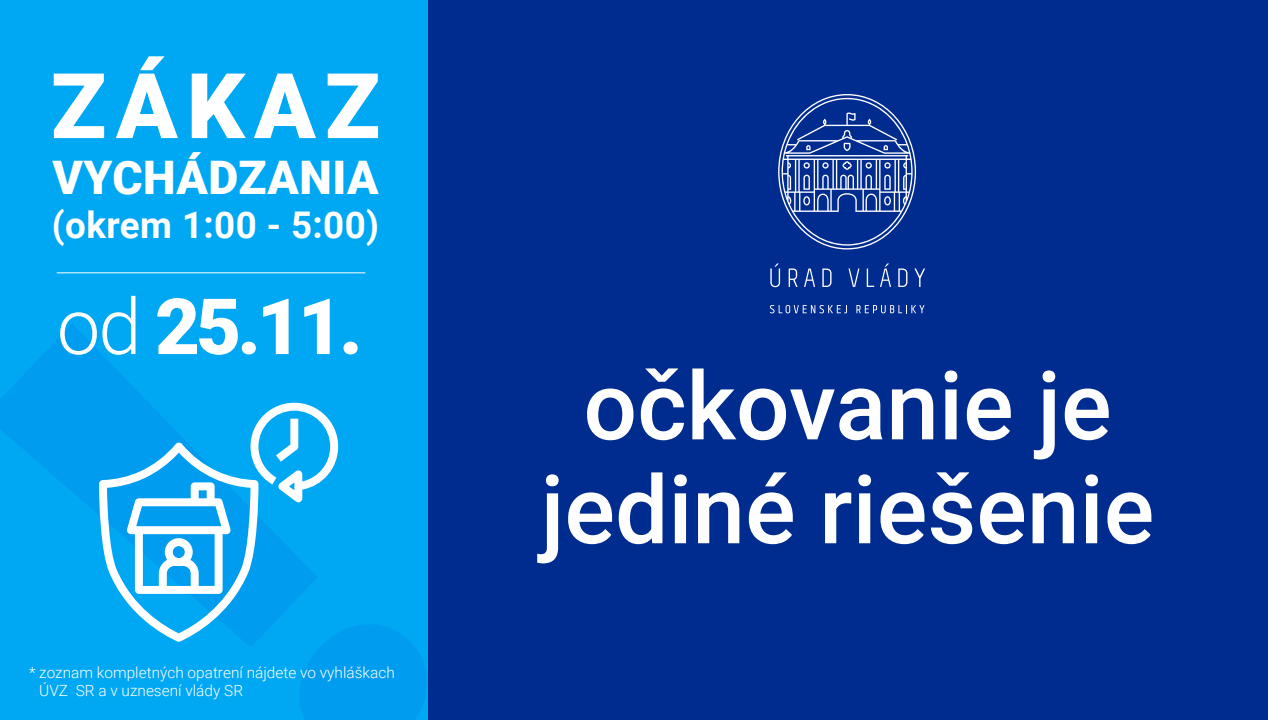
<style>
.page{position:relative;width:1268px;height:720px;background:#fff}
.page>*{position:absolute;margin:0;border:0;box-sizing:border-box;transform-origin:0 0}
.t1{font:500 94.48px/103.9px "Roboto";color:#fff;text-align:center}
.t2{font:900 90.72px "Roboto";letter-spacing:.1em;color:#fff}
.t3{font:900 77.68px "Roboto";color:#fff}
.t4{font:900 46.24px "Roboto";letter-spacing:.01em;color:#fff}
.t5{font:700 36.8px "Roboto";letter-spacing:.01em;color:#fff}
.t6{font:300 15.4px/18.1px "Roboto";color:#fff}
.s1{font-weight:300}
</style>
<div class="page">
<div style="left:0;top:0;width:1267px;height:720px;background:#002b8f"></div>
<div style="left:0;top:0;width:427px;height:720px;background:#00a7f2"></div>
<svg style="left:0;top:325px;width:427px;height:395px"></svg>
<hr style="left:57px;top:272px;width:308px;height:1px;background:#fff">
<svg style="left:99px;top:403px;width:239px;height:239px"></svg>
<svg style="left:770px;top:264px;width:10px;height:23px"></svg>
<svg style="left:788px;top:269px;width:9px;height:18px"></svg>
<svg style="left:804px;top:269px;width:11px;height:18px"></svg>
<svg style="left:822px;top:269px;width:9px;height:18px"></svg>
<svg style="left:848px;top:269px;width:11px;height:18px"></svg>
<svg style="left:866px;top:264px;width:25px;height:23px"></svg>
<svg style="left:898px;top:269px;width:9px;height:18px"></svg>
<svg style="left:914px;top:269px;width:11px;height:18px"></svg>
<svg style="left:770px;top:305px;width:76px;height:8px"></svg>
<svg style="left:856px;top:305px;width:68px;height:8px"></svg>
<svg style="left:778px;top:94px;width:137px;height:156px"></svg>
<h2 class="t2" style="left:51px;top:42px;width:331px">ZÁKAZ</h2>
<h3 class="t4" style="left:52px;top:145px;width:328px">VYCHÁDZANIA</h3>
<h3 class="t5" style="left:52px;top:199px;width:329px">(okrem 1:00 - 5:00)</h3>
<h3 class="t3" style="left:57px;top:272px;width:307px"><span class="s1">od</span> 25.11.</h3>
<p class="t6" style="left:39px;top:663px;width:357px;text-indent:-10px">* zoznam kompletných opatrení nájdete vo vyhláškach<br>ÚVZ SR a v uznesení vlády SR</p>
<h1 class="t1" style="left:540px;top:350px;width:615px">očkovanie je jediné riešenie</h1>
</div>
